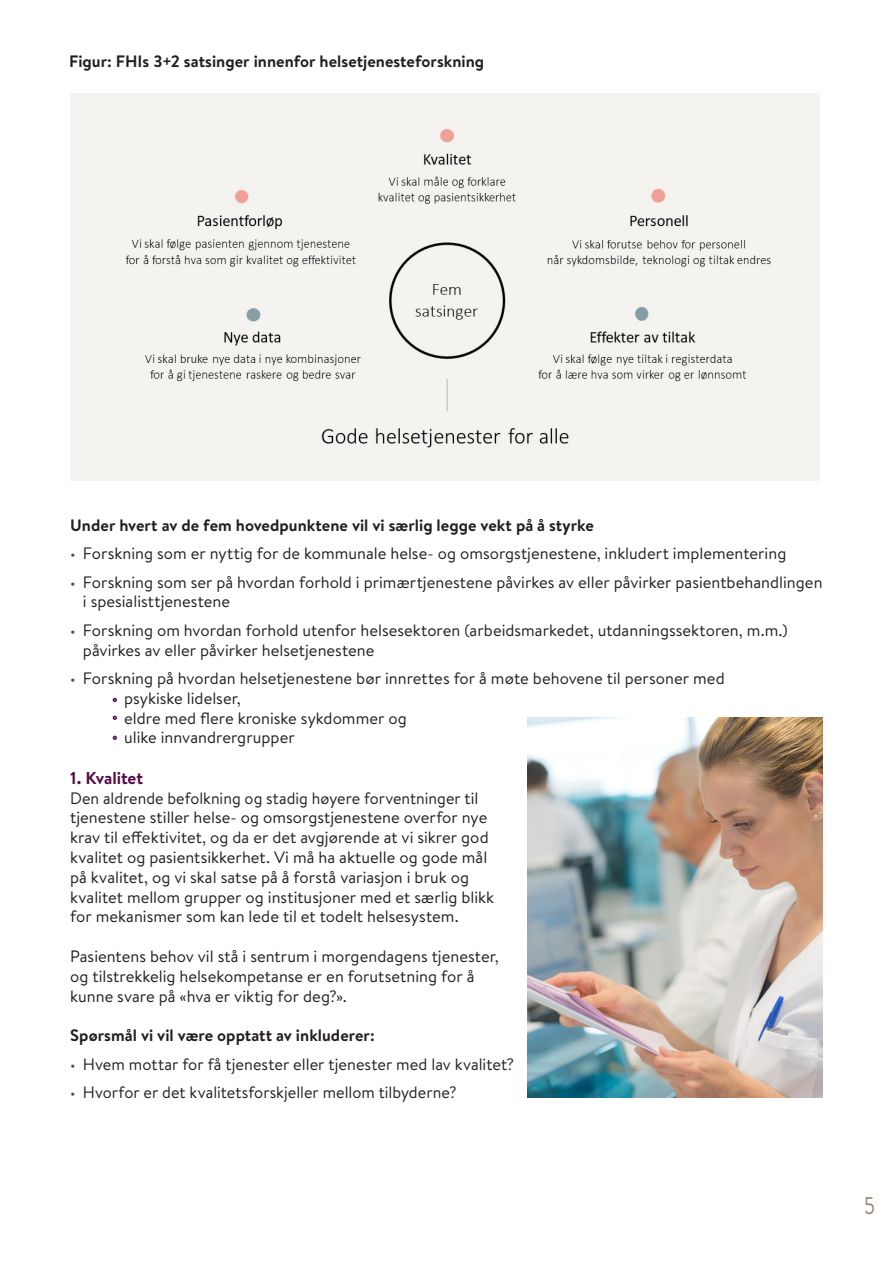
<style>
.page{position:relative;width:893px;height:1263px;background:#fff}
.page>*{position:absolute;margin:0;border:0;box-sizing:border-box;transform-origin:0 0}
.t1{font:24px "Brandon Text";color:#948177;scale:.8 1}
.Farge_brød_utvikling{font:700 17.25px "Brandon Text";letter-spacing:-.005em;color:#530b47}
._2_bullet_lilla_utvi{font:16.5px/19.8px "Brandon Text";color:#231f20}
.Brødtekst_utvikling{font:700 16.5px "Brandon Text";letter-spacing:.005em;color:#231f20}
._2_bullet_lilla_utvi-2{font:700 16.5px "Brandon Text";letter-spacing:.005em;color:#231f20}
.s1{font-size:15px;color:#5f493e}
</style>
<div class="page">
<div style="left:70px;top:94px;width:750px;height:386px;background:#f4f3ef"></div>
<svg style="left:113px;top:698px;width:4px;height:4px"></svg>
<svg style="left:113px;top:716px;width:4px;height:4px"></svg>
<svg style="left:113px;top:736px;width:4px;height:4px"></svg>
<img style="left:527px;top:718px;width:296px;height:379px">
<p class="Brødtekst_utvikling" style="left:69px;top:49px;width:417px">Figur: FHIs 3+2 satsinger innenfor helsetjenesteforskning</p>
<p class="Brødtekst_utvikling" style="left:70px;top:514px;width:525px">Under hvert av de fem hovedpunktene vil vi særlig legge vekt på å styrke</p>
<p class="_2_bullet_lilla_utvi" style="left:70px;top:543px;width:718px"><span class="s1">•</span> Forskning som er nyttig for de kommunale helse- og omsorgstjenestene, inkludert implementering</p>
<p class="_2_bullet_lilla_utvi" style="left:83px;top:571px;width:741px;text-indent:-13px"><span class="s1">•</span> Forskning som ser på hvordan forhold i primærtjenestene påvirkes av eller påvirker pasientbehandlingen i spesialisttjenestene</p>
<p class="_2_bullet_lilla_utvi" style="left:83px;top:620px;width:706px;text-indent:-13px"><span class="s1">•</span> Forskning om hvordan forhold utenfor helsesektoren (arbeidsmarkedet, utdanningssektoren, m.m.) påvirkes av eller påvirker helsetjenestene</p>
<p class="_2_bullet_lilla_utvi" style="left:70px;top:668px;width:656px"><span class="s1">•</span> Forskning på hvordan helsetjenestene bør innrettes for å møte behovene til personer med</p>
<p class="_2_bullet_lilla_utvi" style="left:124px;top:687px;width:118px">psykiske lidelser,</p>
<p class="_2_bullet_lilla_utvi" style="left:124px;top:707px;width:284px">eldre med flere kroniske sykdommer og</p>
<p class="_2_bullet_lilla_utvi" style="left:124px;top:727px;width:172px">ulike innvandrergrupper</p>
<p class="Farge_brød_utvikling" style="left:70px;top:766px;width:74px">1. Kvalitet</p>
<p class="_2_bullet_lilla_utvi" style="left:70px;top:787px;width:426px">Den aldrende befolkning og stadig høyere forventninger til tjenestene stiller helse- og omsorgstjenestene overfor nye krav til effektivitet, og da er det avgjørende at vi sikrer god kvalitet og pasientsikkerhet. Vi må ha aktuelle og gode mål på kvalitet, og vi skal satse på å forstå variasjon i bruk og kvalitet mellom grupper og institusjoner med et særlig blikk for mekanismer som kan lede til et todelt helsesystem.</p>
<p class="_2_bullet_lilla_utvi" style="left:70px;top:946px;width:430px">Pasientens behov vil stå i sentrum i morgendagens tjenester, og tilstrekkelig helsekompetanse er en forutsetning for å kunne svare på «hva er viktig for deg?».</p>
<p class="_2_bullet_lilla_utvi-2" style="left:70px;top:1024px;width:306px">Spørsmål vi vil være opptatt av inkluderer:</p>
<p class="_2_bullet_lilla_utvi" style="left:70px;top:1053px;width:446px"><span class="s1">•</span> Hvem mottar for få tjenester eller tjenester med lav kvalitet?</p>
<p class="_2_bullet_lilla_utvi" style="left:70px;top:1082px;width:388px"><span class="s1">•</span> Hvorfor er det kvalitetsforskjeller mellom tilbyderne?</p>
<h1 class="t1" style="left:864px;top:1189px;width:15px">5</h1>
</div>
